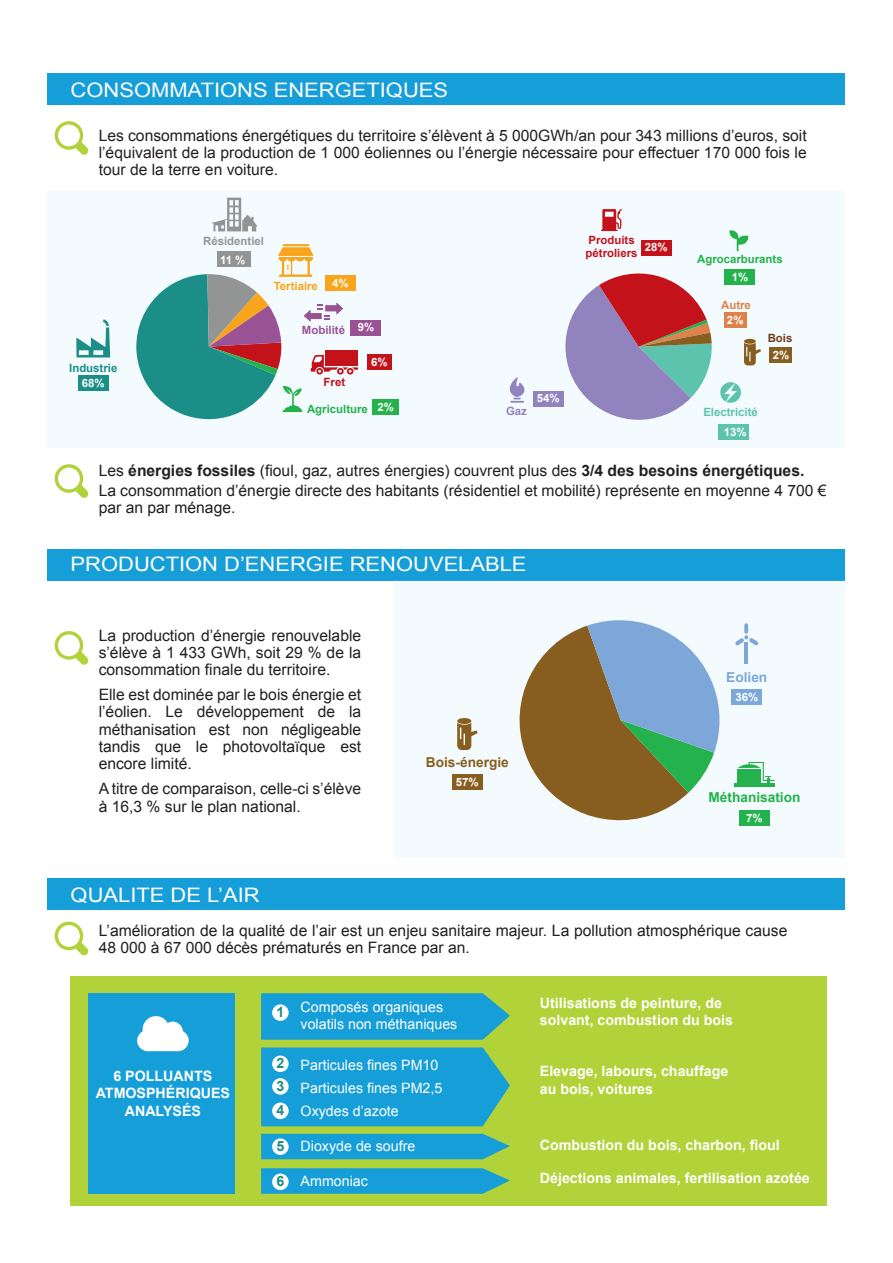
<style>
.page{position:relative;width:893px;height:1263px;background:#fff}
.page>*{position:absolute;margin:0;border:0;box-sizing:border-box;transform-origin:0 0}
.t1{font:19.95px "Arial";color:#fff;scale:1.1 1}
.t2{font:15.6px/17.1px "Arial";color:#231f20;text-align:justify}
.t3{font:700 14.25px/17.1px "Arial";color:#fff}
.t4{font:14.25px/23px "Arial";color:#fff}
.t5{font:700 14.25px "Arial";color:#1b8e88}
.t6{font:700 13.65px "Arial";color:#23b24b}
.t7{font:700 13.65px "Arial";color:#875e1f}
.t8{font:700 13.65px "Arial";color:#7ca7d8}
.t9{font:700 11.4px/17.4px "Arial";color:#23b24b;text-align:center}
.t10{font:700 11.4px/12.8px "Arial";color:#c4121a}
.t11{font:700 11.4px "Arial";color:#fff}
.t12{font:700 11.4px/19.6px "Arial";color:#5ec3ad}
.t13{font:700 11.4px/18.9px "Arial";color:#939595;text-align:center}
.t14{font:700 11.4px/15.5px "Arial";color:#1b8e88;text-align:center}
.t15{font:700 11.4px "Arial";color:#f9a51b}
.t16{font:700 11.4px "Arial";color:#995395}
.t17{font:700 11.4px/14.9px "Arial";color:#dc834b;text-align:center}
.t18{font:700 11.4px/16.5px "Arial";color:#723e1c;text-align:center}
.t19{font:700 11.4px "Arial";color:#9183bd}
.s1{color:#fff}
.s2{font-weight:700}
</style>
<div class="page">
<div style="left:70px;top:976px;width:757px;height:230px;background:#b2d239"></div>
<div style="left:48px;top:73px;width:797px;height:32px;background:#169ed9"></div>
<div style="left:48px;top:549px;width:797px;height:31px;background:#169ed9"></div>
<div style="left:48px;top:879px;width:797px;height:31px;background:#169ed9"></div>
<div style="left:89px;top:994px;width:146px;height:200px;background:#169ed9"></div>
<div style="left:48px;top:192px;width:797px;height:256px;background:#f3fbfe"></div>
<div style="left:394px;top:580px;width:451px;height:278px;background:#f3fbfe"></div>
<svg style="left:261px;top:1168px;width:249px;height:26px;background:#21a1cd"></svg>
<div style="left:261px;top:1134px;width:249px;height:25px;background:#169ed9"></div>
<svg style="left:261px;top:993px;width:249px;height:47px;background:#20a1ce"></svg>
<svg style="left:261px;top:1047px;width:249px;height:79px;background:#1fa1ce"></svg>
<svg style="left:54px;top:631px;width:35px;height:34px"></svg>
<svg style="left:54px;top:464px;width:35px;height:34px"></svg>
<svg style="left:54px;top:121px;width:35px;height:34px"></svg>
<svg style="left:54px;top:921px;width:35px;height:34px"></svg>
<div style="left:272px;top:1173px;width:17px;height:17px;background:#fff;border-radius:50%"></div>
<div style="left:272px;top:1138px;width:17px;height:17px;background:#fff;border-radius:50%"></div>
<div style="left:272px;top:1102px;width:17px;height:17px;background:#fff;border-radius:50%"></div>
<div style="left:272px;top:1078px;width:17px;height:17px;background:#fff;border-radius:50%"></div>
<div style="left:272px;top:1055px;width:17px;height:17px;background:#fff;border-radius:50%"></div>
<div style="left:272px;top:1004px;width:17px;height:17px;background:#fff;border-radius:50%"></div>
<svg style="left:735px;top:623px;width:23px;height:23px"></svg>
<hr style="left:744px;top:642px;width:4px;height:21px;background:#7ca7d8">
<svg style="left:76px;top:319px;width:34px;height:38px"></svg>
<svg style="left:601px;top:209px;width:21px;height:22px"></svg>
<svg style="left:137px;top:1016px;width:52px;height:35px"></svg>
<svg style="left:510px;top:377px;width:15px;height:26px"></svg>
<svg style="left:720px;top:382px;width:21px;height:21px"></svg>
<svg style="left:744px;top:339px;width:17px;height:26px"></svg>
<svg style="left:457px;top:718px;width:21px;height:32px"></svg>
<hr style="left:734px;top:784px;width:40px;height:3px;background:#23b24b">
<div style="left:737px;top:769px;width:24px;height:15px;background:#23b24b"></div>
<svg style="left:738px;top:762px;width:37px;height:23px"></svg>
<svg style="left:729px;top:230px;width:19px;height:21px"></svg>
<svg style="left:212px;top:198px;width:45px;height:33px"></svg>
<svg style="left:136px;top:244px;width:222px;height:175px"></svg>
<svg style="left:519px;top:620px;width:201px;height:201px"></svg>
<div style="left:372px;top:400px;width:27px;height:15px;background:#23b24b"></div>
<div style="left:78px;top:376px;width:31px;height:15px;background:#1b8e88"></div>
<div style="left:769px;top:347px;width:22px;height:15px;background:#875e1f"></div>
<div style="left:725px;top:269px;width:30px;height:15px;background:#23b24b"></div>
<div style="left:724px;top:312px;width:22px;height:15px;background:#dc834b"></div>
<div style="left:641px;top:240px;width:31px;height:15px;background:#c4121a"></div>
<div style="left:718px;top:424px;width:30px;height:15px;background:#5ec3ad"></div>
<div style="left:533px;top:391px;width:30px;height:15px;background:#9183bd"></div>
<div style="left:452px;top:774px;width:31px;height:15px;background:#875e1f"></div>
<div style="left:731px;top:690px;width:31px;height:15px;background:#7ca7d8"></div>
<div style="left:739px;top:810px;width:31px;height:15px;background:#23b24b"></div>
<div style="left:367px;top:355px;width:25px;height:15px;background:#c4121a"></div>
<div style="left:325px;top:276px;width:31px;height:15px;background:#f9a51b"></div>
<div style="left:350px;top:320px;width:31px;height:15px;background:#995395"></div>
<div style="left:217px;top:252px;width:33px;height:15px;background:#939595"></div>
<svg style="left:558px;top:273px;width:154px;height:147px"></svg>
<p class="t1" style="left:71px;top:77px;width:345px">CONSOMMATIONS ENERGETIQUES</p>
<p class="t2" style="left:99px;top:127px;width:709px">Les consommations énergétiques du territoire s’élèvent à 5 000GWh/an pour 343 millions d’euros, soit l’équivalent de la production de 1 000 éoliennes ou l’énergie nécessaire pour effectuer 170 000 fois le tour de la terre en voiture.</p>
<p class="t14" style="left:69px;top:360px;width:50px">Industrie<br><span class="s1">68%</span></p>
<p class="t13" style="left:203px;top:232px;width:62px">Résidentiel<br><span class="s1">11 %</span></p>
<p class="t15" style="left:274px;top:279px;width:46px">Tertiaire</p>
<p class="t11" style="left:332px;top:275px;width:18px">4%</p>
<p class="t16" style="left:302px;top:323px;width:45px">Mobilité</p>
<p class="t10" style="left:324px;top:375px;width:23px">Fret</p>
<p class="t11" style="left:358px;top:320px;width:18px">9%</p>
<p class="t11" style="left:371px;top:354px;width:18px">6%</p>
<p class="t9" style="left:307px;top:401px;width:88px">Agriculture <sup>2%</sup></p>
<p class="t10" style="left:586px;top:234px;width:53px">Produits pétroliers</p>
<p class="t11" style="left:645px;top:240px;width:24px">28%</p>
<p class="t19" style="left:506px;top:403px;width:22px">Gaz</p>
<p class="t11" style="left:537px;top:391px;width:24px">54%</p>
<p class="t9" style="left:697px;top:251px;width:87px">Agrocarburants<br><span class="s1">1%</span></p>
<p class="t17" style="left:721px;top:298px;width:31px">Autre<br><span class="s1">2%</span></p>
<p class="t18" style="left:768px;top:330px;width:26px">Bois<br><span class="s1">2%</span></p>
<p class="t12" style="left:724px;top:403px;width:36px;text-indent:-20px">Electricité<br><span class="s1">13%</span></p>
<p class="t2" style="left:99px;top:460px;width:729px;line-height:20px">Les <span class="s2">énergies fossiles</span> (fioul, gaz, autres énergies) couvrent plus des <span class="s2">3/4 des besoins énergétiques.<br></span>La consommation d’énergie directe des habitants (résidentiel et mobilité) représente en moyenne 4 700 €</p>
<p class="t2" style="left:99px;top:499px;width:138px">par an par ménage.</p>
<p class="t1" style="left:71px;top:551px;width:416px">PRODUCTION D’ENERGIE RENOUVELABLE</p>
<p class="t2" style="left:99px;top:627px;width:264px">La production d’énergie renouvelable s’élève à 1 433 GWh, soit 29 % de la consommation finale du territoire.</p>
<p class="t2" style="left:99px;top:686px;width:264px">Elle est dominée par le bois énergie et l’éolien. Le développement de la méthanisation est non négligeable tandis que le photovoltaïque est encore limité.</p>
<p class="t2" style="left:99px;top:780px;width:264px">A titre de comparaison, celle-ci s’élève à 16,3 % sur le plan national.</p>
<p class="t1" style="left:71px;top:882px;width:173px">QUALITE DE L’AIR</p>
<p class="t7" style="left:426px;top:753px;width:84px">Bois-énergie</p>
<p class="t11" style="left:456px;top:774px;width:24px">57%</p>
<p class="t8" style="left:726px;top:668px;width:43px">Eolien</p>
<p class="t11" style="left:735px;top:689px;width:24px">36%</p>
<p class="t6" style="left:708px;top:788px;width:93px">Méthanisation</p>
<p class="t11" style="left:746px;top:810px;width:18px">7%</p>
<p class="t2" style="left:99px;top:922px;width:690px">L’amélioration de la qualité de l’air est un enjeu sanitaire majeur. La pollution atmosphérique cause<br>48 000 à 67 000 décès prématurés en France par an.</p>
<p class="t3" style="left:96px;top:1068px;width:136px;text-align:center">6 POLLUANTS<br>ATMOSPHÉRIQUES<br>ANALYSÉS</p>
<p class="t5" style="left:276px;top:1003px;width:9px">1</p>
<p class="t5" style="left:276px;top:1054px;width:9px">2</p>
<p class="t5" style="left:276px;top:1077px;width:9px">3</p>
<p class="t5" style="left:276px;top:1101px;width:9px">4</p>
<p class="t5" style="left:276px;top:1137px;width:9px">5</p>
<p class="t5" style="left:276px;top:1172px;width:9px">6</p>
<p class="t4" style="left:301px;top:998px;width:158px;line-height:17.1px">Composés organiques volatils non méthaniques</p>
<p class="t4" style="left:301px;top:1054px;width:143px">Particules fines PM10<br>Particules fines PM2,5<br>Oxydes d’azote</p>
<p class="t4" style="left:301px;top:1135px;width:116px">Dioxyde de soufre</p>
<p class="t4" style="left:301px;top:1170px;width:69px">Ammoniac</p>
<p class="t3" style="left:540px;top:995px;width:195px">Utilisations de peinture, de solvant, combustion du bois</p>
<p class="t3" style="left:540px;top:1063px;width:190px">Elevage, labours, chauffage au bois, voitures</p>
<p class="t3" style="left:540px;top:1137px;width:241px">Combustion du bois, charbon, fioul</p>
<p class="t3" style="left:540px;top:1170px;width:272px">Déjections animales, fertilisation azotée</p>
</div>
